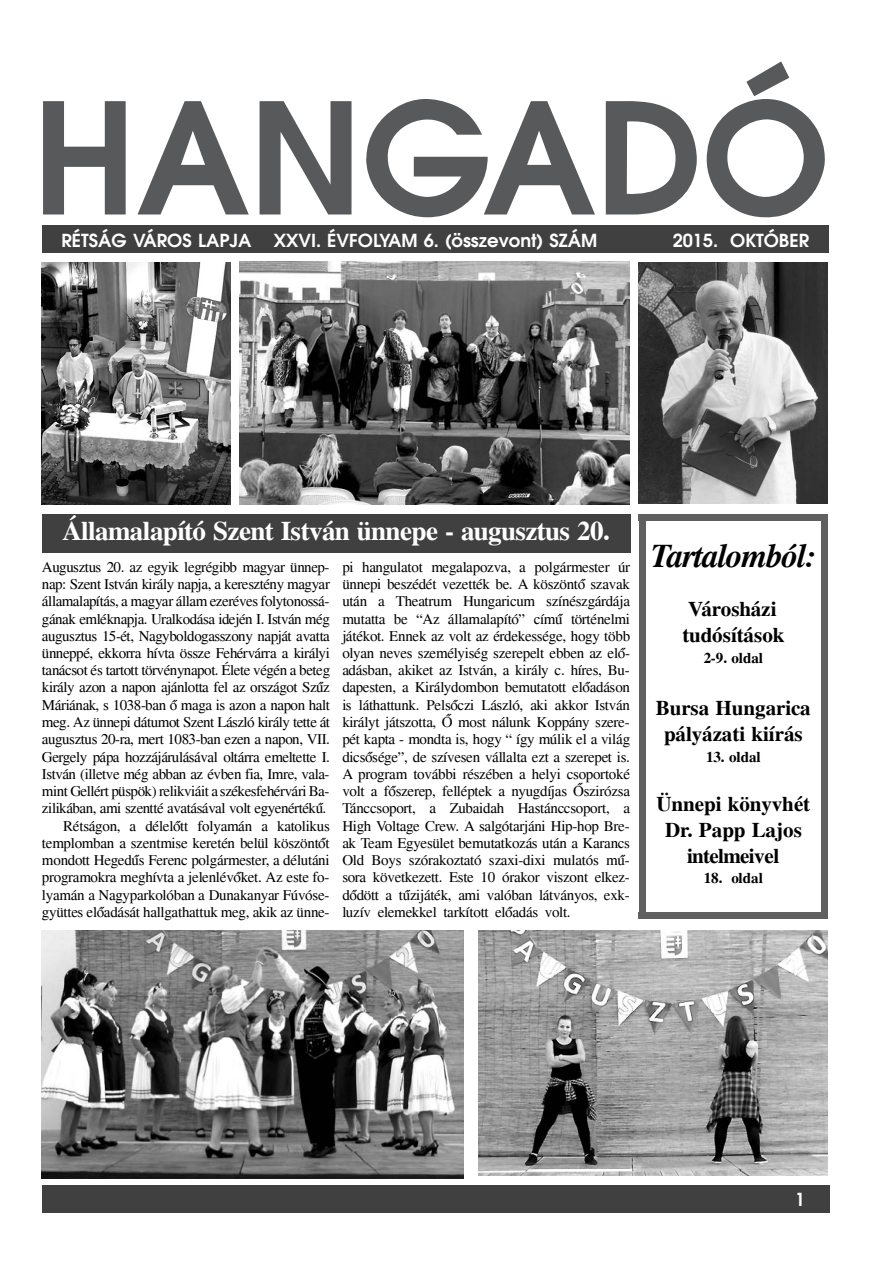
<style>
.page{position:relative;width:892px;height:1261px;background:#fff}
.page>*{position:absolute;margin:0;border:0;box-sizing:border-box;transform-origin:0 0}
.t1{font:italic 700 33px "Times";letter-spacing:-.03em;color:#000}
.t2{font:700 27px "Times";letter-spacing:-.025em;color:#fff}
.t3{font:700 21px/26px "Times";letter-spacing:-.005em;color:#000;text-align:center}
.t4{font:600 18px "Avant Garde";color:#fff}
.t5{font:15px/17.2px "Times";letter-spacing:-.02em;color:#000;text-align:justify}
.t6{font:700 15px "Times";color:#000}
</style>
<div class="page">
<svg style="left:43px;top:61px;width:782px;height:156px"></svg>
<div style="left:42px;top:226px;width:786px;height:27px;background:#404040"></div>
<div style="left:638px;top:514px;width:189px;height:7px;background:#606060"></div>
<div style="left:638px;top:912px;width:189px;height:7px;background:#606060"></div>
<div style="left:638px;top:514px;width:7px;height:405px;background:#606060"></div>
<div style="left:821px;top:514px;width:6px;height:405px;background:#606060"></div>
<img style="left:638px;top:263px;width:189px;height:240px">
<div style="left:42px;top:514px;width:588px;height:38px;background:#404040"></div>
<img style="left:42px;top:262px;width:189px;height:242px">
<img style="left:42px;top:930px;width:421px;height:248px">
<img style="left:478px;top:930px;width:349px;height:245px">
<img style="left:240px;top:262px;width:389px;height:242px">
<div style="left:42px;top:1185px;width:787px;height:27px;background:#404040"></div>
<p class="t4" style="left:61px;top:228px;width:537px">RÉTSÁG VÁROS LAPJA XXVI. ÉVFOLYAM 6. (összevont) SZÁM</p>
<p class="t4" style="left:672px;top:228px;width:138px">2015. OKTÓBER</p>
<h2 class="t2" style="left:62px;top:515px;width:549px">Államalapító Szent István ünnepe - augusztus 20.</h2>
<p class="t5" style="left:42px;top:558px;width:290px;text-align:right">Augusztus 20. az egyik legrégibb magyar ünnep&shy;nap: Szent István király napja, a keresztény magyar államalapítás, a magyar állam ezeréves folytonossá&shy;gának emléknapja. Uralkodása idején I. István még augusztus 15-ét, Nagyboldogasszony napját avatta ünneppé, ekkorra hívta össze Fehérvárra a királyi tanácsot és tartott törvénynapot. Élete végén a beteg király azon a napon ajánlotta fel az országot Sz´´uz Máriának, s 1038-ban ´´o maga is azon a napon halt meg. Az ünnepi dátumot Szent László király tette át augusztus 20-ra, mert 1083-ban ezen a napon, VII.<br>Gergely pápa hozzájárulásával oltárra emeltette I.<br>István (illetve még abban az évben fia, Imre, vala&shy;mint Gellért püspök) relikviáit a székesfehérvári Ba&shy;zilikában, ami szentté avatásával volt egyenérték´´u.<br>Rétságon, a délel´´ott folyamán a katolikus templomban a szentmise keretén belül köszönt´´ot mondott Heged´´us Ferenc polgármester, a délutáni programokra meghívta a jelenlév´´oket. Az este fo&shy;lyamán a Nagyparkolóban a Dunakanyar Fúvóse&shy;gyüttes el´´oadását hallgathattuk meg, akik az ünne-</p>
<p class="t5" style="left:342px;top:558px;width:289px">pi hangulatot megalapozva, a polgármester úr ünnepi beszédét vezették be. A köszönt´´o szavak után a Theatrum Hungaricum színészgárdája mutatta be “Az államalapító” cím´´u történelmi játékot. Ennek az volt az érdekessége, hogy több olyan neves személyiség szerepelt ebben az el´´o&shy;adásban, akiket az István, a király c. híres, Bu&shy;dapesten, a Királydombon bemutatott el´´oadáson is láthattunk. Pels´´oczi László, aki akkor István királyt játszotta, O most nálunk Koppány szere-</p>
<p class="t5" style="left:342px;top:708px;width:289px;line-height:20.5px;text-indent:102px">´´<br>pét kapta - mondta is, hogy “ így múlik el a világ</p>
<p class="t5" style="left:342px;top:747px;width:289px">dics´´osége”, de szívesen vállalta ezt a szerepet is.<br>A program további részében a helyi csoportoké volt a f´´oszerep, felléptek a nyugdíjas Oszirózsa</p>
<p class="t5" style="left:342px;top:777px;width:289px;line-height:20.5px;text-indent:233px">´´<br>Tánccsoport, a Zubaidah Hastánccsoport, a</p>
<p class="t5" style="left:342px;top:817px;width:289px">High Voltage Crew. A salgótarjáni Hip-hop Bre&shy;ak Team Egyesület bemutatkozás után a Karancs Old Boys szórakoztató szaxi-dixi mulatós m´´u&shy;sora következett. Este 10 órakor viszont elkez&shy;d´´odött a t´´uzijáték, ami valóban látványos, exk&shy;luzív elemekkel tarkított el´´oadás volt.</p>
<h1 class="t1" style="left:651px;top:536px;width:167px">Tartalomból:</h1>
<h3 class="t3" style="left:682px;top:596px;width:104px;text-align:left">Városházi tudósítások</h3>
<p class="t6" style="left:703px;top:649px;width:61px">2-9. oldal</p>
<h3 class="t3" style="left:655px;top:695px;width:156px">Bursa Hungarica pályázati kiírás</h3>
<p class="t6" style="left:706px;top:748px;width:56px">13. oldal</p>
<h3 class="t3" style="left:656px;top:791px;width:155px">Ünnepi könyvhét<br>Dr. Papp Lajos intelmeivel</h3>
<p class="t6" style="left:703px;top:869px;width:61px">18. oldal</p>
<p class="t4" style="left:795px;top:1188px;width:12px">1</p>
</div>
